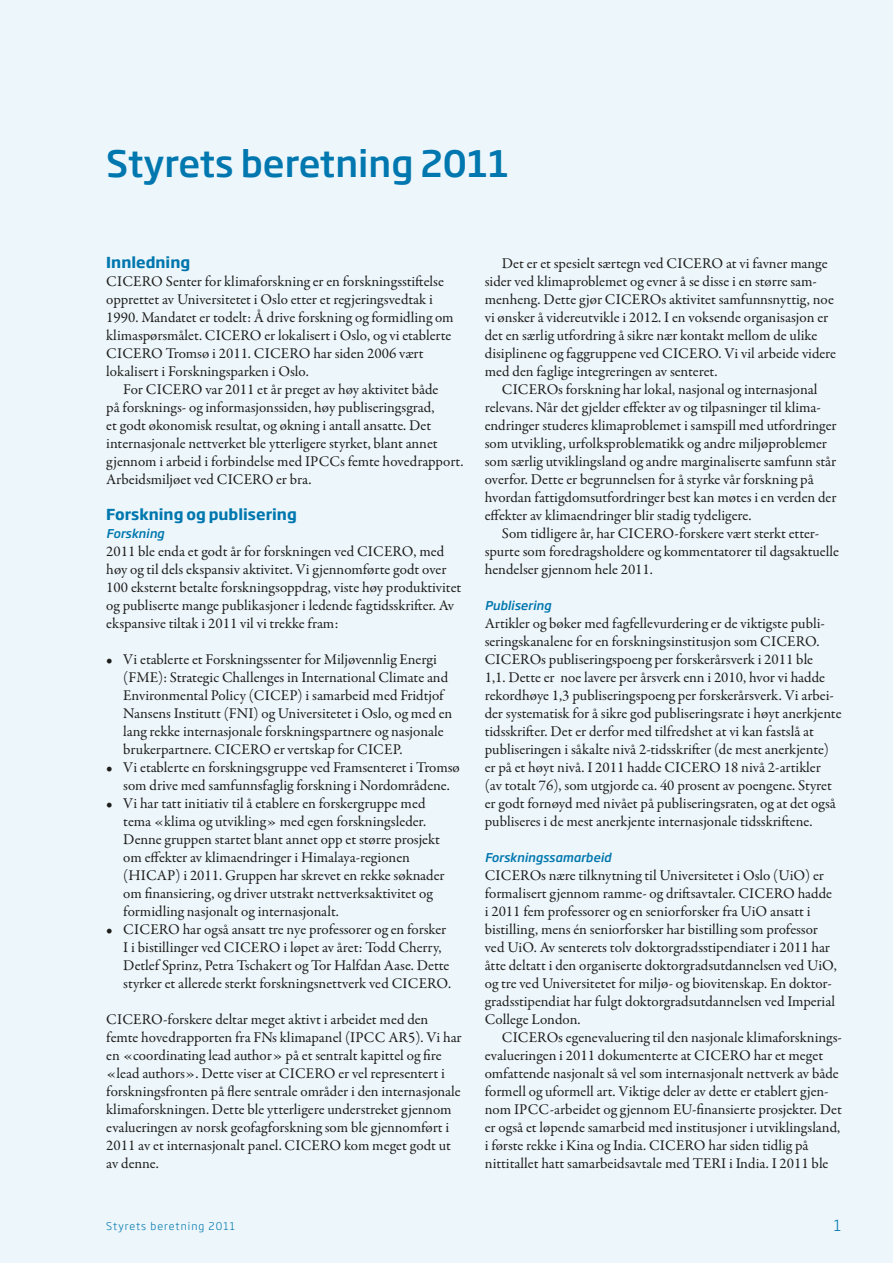
<style>
.page{position:relative;width:893px;height:1263px;background:#edf6fb}
.page>*{position:absolute;margin:0;border:0;box-sizing:border-box;transform-origin:0 0}
.t1{font:500 36px "Soho Gothic Pro";color:#0077ae}
.t2{font:15px/18px "Garamond Premr Pro";color:#1d1d1b}
.t3{font:700 15px "Soho Gothic Pro";color:#0077ae}
.t4{font:300 15px "Soho Gothic Pro";color:#0077ae}
.t5{font:italic 500 12px "Soho Gothic Pro";color:#0077ae}
.t6{font:300 10.5px "Soho Gothic Pro";letter-spacing:.1em;color:#0077ae}
</style>
<div class="page">
<h1 class="t1" style="left:106px;top:135px;width:404px">Styrets beretning 2011</h1>
<p class="t3" style="left:106px;top:250px;width:85px">Innledning</p>
<p class="t2" style="left:106px;top:272px;width:349px">CICERO Senter for klimaforskning er en forskningsstiftelse opprettet av Universitetet i Oslo etter et regjeringsvedtak i 1990. Mandatet er todelt: Å drive forskning og formidling om klimaspørsmålet. CICERO er lokalisert i Oslo, og vi etablerte CICERO Tromsø i 2011. CICERO har siden 2006 vært lokalisert i Forskningsparken i Oslo.</p>
<p class="t2" style="left:106px;top:380px;width:359px;text-indent:17px">For CICERO var 2011 et år preget av høy aktivitet både<br>på forsknings- og informasjonssiden, høy publiseringsgrad,<br>et godt økonomisk resultat, og økning i antall ansatte. Det internasjonale nettverket ble ytterligere styrket, blant annet gjennom i arbeid i forbindelse med IPCCs femte hovedrapport.<br>Arbeidsmiljøet ved CICERO er bra.</p>
<p class="t3" style="left:106px;top:502px;width:192px">Forskning og publisering</p>
<p class="t5" style="left:106px;top:524px;width:60px">Forskning</p>
<p class="t2" style="left:106px;top:542px;width:357px">2011 ble enda et godt år for forskningen ved CICERO, med høy og til dels ekspansiv aktivitet. Vi gjennomførte godt over 100 eksternt betalte forskningsoppdrag, viste høy produktivitet og publiserte mange publikasjoner i ledende fagtidsskrifter. Av ekspansive tiltak i 2011 vil vi trekke fram:</p>
<p class="t2" style="left:123px;top:650px;width:331px;text-indent:-17px">• Vi etablerte et Forskningssenter for Miljøvennlig Energi (FME): Strategic Challenges in International Climate and Environmental Policy (CICEP) i samarbeid med Fridtjof Nansens Institutt (FNI) og Universitetet i Oslo, og med en lang rekke internasjonale forskningspartnere og nasjonale brukerpartnere. CICERO er vertskap for CICEP.</p>
<p class="t2" style="left:106px;top:758px;width:355px;text-align:center">• Vi etablerte en forskningsgruppe ved Framsenteret i Tromsø som drive med samfunnsfaglig forskning i Nordområdene.</p>
<p class="t2" style="left:123px;top:794px;width:323px;text-indent:-17px">• Vi har tatt initiativ til å etablere en forskergruppe med tema «klima og utvikling» med egen forskningsleder.<br>Denne gruppen startet blant annet opp et større prosjekt om effekter av klimaendringer i Himalaya-regionen (HICAP) i 2011. Gruppen har skrevet en rekke søknader om finansiering, og driver utstrakt nettverksaktivitet og formidling nasjonalt og internasjonalt.</p>
<p class="t2" style="left:123px;top:920px;width:329px;text-indent:-17px">• CICERO har også ansatt tre nye professorer og en forsker I i bistillinger ved CICERO i løpet av året: Todd Cherry, Detlef Sprinz, Petra Tschakert og Tor Halfdan Aase. Dette styrker et allerede sterkt forskningsnettverk ved CICERO.</p>
<p class="t2" style="left:106px;top:1010px;width:357px">CICERO-forskere deltar meget aktivt i arbeidet med den femte hovedrapporten fra FNs klimapanel (IPCC AR5). Vi har en «coordinating lead author» på et sentralt kapittel og fire «lead authors». Dette viser at CICERO er vel representert i forskningsfronten på flere sentrale områder i den internasjonale klimaforskningen. Dette ble ytterligere understreket gjennom evalueringen av norsk geofagforskning som ble gjennomført i 2011 av et internasjonalt panel. CICERO kom meget godt ut av denne.</p>
<p class="t2" style="left:485px;top:254px;width:353px;text-indent:17px">Det er et spesielt særtegn ved CICERO at vi favner mange sider ved klimaproblemet og evner å se disse i en større sam&shy;menheng. Dette gjør CICEROs aktivitet samfunnsnyttig, noe vi ønsker å videreutvikle i 2012. I en voksende organisasjon er det en særlig utfordring å sikre nær kontakt mellom de ulike disiplinene og faggruppene ved CICERO. Vi vil arbeide videre med den faglige integreringen av senteret.</p>
<p class="t2" style="left:485px;top:380px;width:353px;text-indent:17px">CICEROs forskning har lokal, nasjonal og internasjonal relevans. Når det gjelder effekter av og tilpasninger til klima&shy;endringer studeres klimaproblemet i samspill med utfordringer som utvikling, urfolksproblematikk og andre miljøproblemer som særlig utviklingsland og andre marginaliserte samfunn står overfor. Dette er begrunnelsen for å styrke vår forskning på hvordan fattigdomsutfordringer best kan møtes i en verden der effekter av klimaendringer blir stadig tydeligere.</p>
<p class="t2" style="left:485px;top:524px;width:356px;text-indent:17px">Som tidligere år, har CICERO-forskere vært sterkt etter&shy;spurte som foredragsholdere og kommentatorer til dagsaktuelle hendelser gjennom hele 2011.</p>
<p class="t5" style="left:485px;top:596px;width:68px">Publisering</p>
<p class="t2" style="left:485px;top:614px;width:358px">Artikler og bøker med fagfellevurdering er de viktigste publi&shy;seringskanalene for en forskningsinstitusjon som CICERO.<br>CICEROs publiseringspoeng per forskerårsverk i 2011 ble<br>1,1. Dette er noe lavere per årsverk enn i 2010, hvor vi hadde rekordhøye 1,3 publiseringspoeng per forskerårsverk. Vi arbei&shy;der systematisk for å sikre god publiseringsrate i høyt anerkjente tidsskrifter. Det er derfor med tilfredshet at vi kan fastslå at publiseringen i såkalte nivå 2-tidsskrifter (de mest anerkjente) er på et høyt nivå. I 2011 hadde CICERO 18 nivå 2-artikler (av totalt 76), som utgjorde ca. 40 prosent av poengene. Styret er godt fornøyd med nivået på publiseringsraten, og at det også publiseres i de mest anerkjente internasjonale tidsskriftene.</p>
<p class="t5" style="left:485px;top:848px;width:128px">Forskningssamarbeid</p>
<p class="t2" style="left:485px;top:866px;width:354px">CICEROs nære tilknytning til Universitetet i Oslo (UiO) er formalisert gjennom ramme- og driftsavtaler. CICERO hadde i 2011 fem professorer og en seniorforsker fra UiO ansatt i bistilling, mens én seniorforsker har bistilling som professor ved UiO. Av senterets tolv doktorgradsstipendiater i 2011 har åtte deltatt i den organiserte doktorgradsutdannelsen ved UiO, og tre ved Universitetet for miljø- og biovitenskap. En doktor&shy;gradsstipendiat har fulgt doktorgradsutdannelsen ved Imperial College London.</p>
<p class="t2" style="left:485px;top:1028px;width:359px;text-indent:17px">CICEROs egenevaluering til den nasjonale klimaforsknings&shy;evalueringen i 2011 dokumenterte at CICERO har et meget omfattende nasjonalt så vel som internasjonalt nettverk av både formell og uformell art. Viktige deler av dette er etablert gjen&shy;nom IPCC-arbeidet og gjennom EU-finansierte prosjekter. Det er også et løpende samarbeid med institusjoner i utviklingsland, i første rekke i Kina og India. CICERO har siden tidlig på nittitallet hatt samarbeidsavtale med TERI i India. I 2011 ble</p>
<p class="t6" style="left:106px;top:1218px;width:130px">Styrets beretning 2011</p>
<p class="t4" style="left:834px;top:1214px;width:9px">1</p>
</div>
